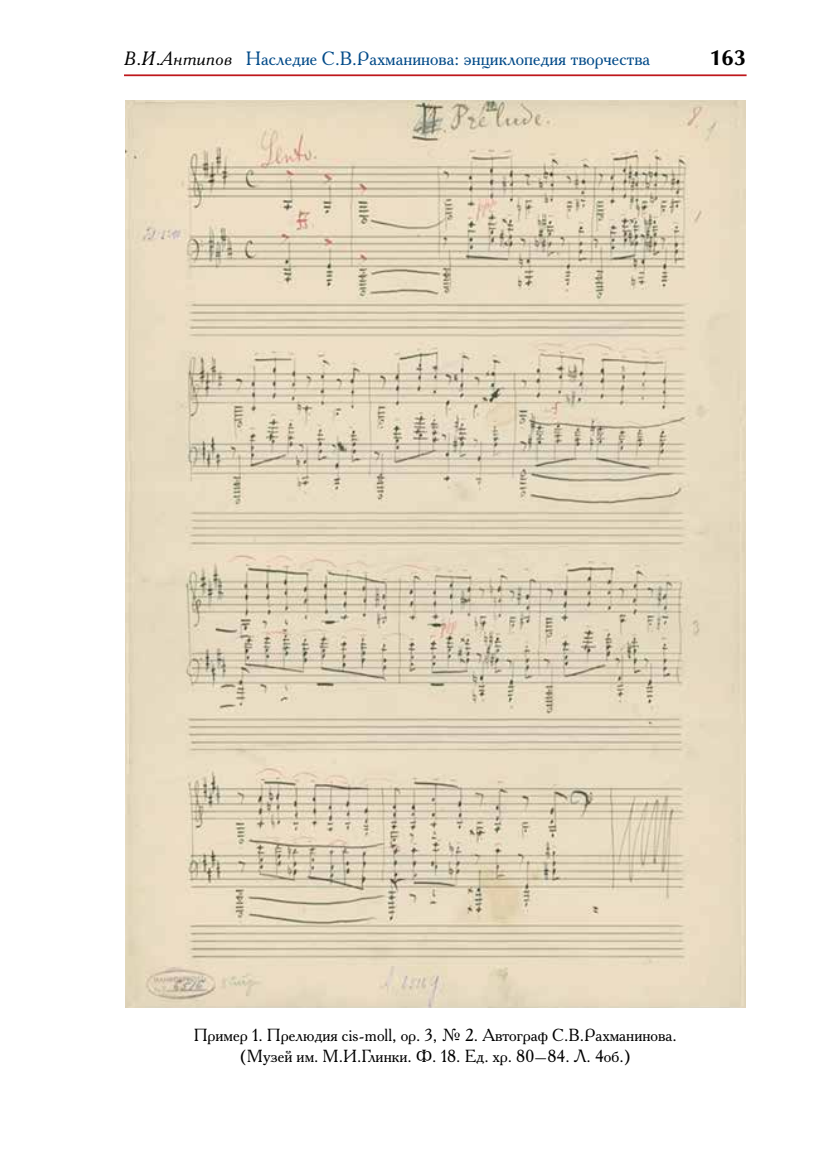
<style>
.page{position:relative;width:821px;height:1164px;background:#fff}
.page>*{position:absolute;margin:0;border:0;box-sizing:border-box;transform-origin:0 0}
.t1{font:700 21px "Opium New C";color:#000}
.t2{font:19.25px "Academy C";color:#004a89}
.t3{font:17.5px/21px "Academy C";color:#000;text-align:center}
.s1{font-style:italic;color:#000}
</style>
<div class="page">
<hr style="left:124px;top:74px;width:623px;height:2px;background:#bf171b">
<img style="left:125px;top:101px;width:620px;height:906px">
<p class="t2" style="left:124px;top:46px;width:528px"><span class="s1">В.И.Антипов</span> Наследие С.В.Рахманинова: энциклопедия творчества</p>
<p class="t1" style="left:709px;top:44px;width:38px">163</p>
<p class="t3" style="left:194px;top:1024px;width:485px">Пример 1. Прелюдия cis-moll, ор. 3, № 2. Автограф С.В.Рахманинова. (Музей им. М.И.Глинки. Ф. 18. Ед. хр. 80–84. Л. 4об.)</p>
</div>
